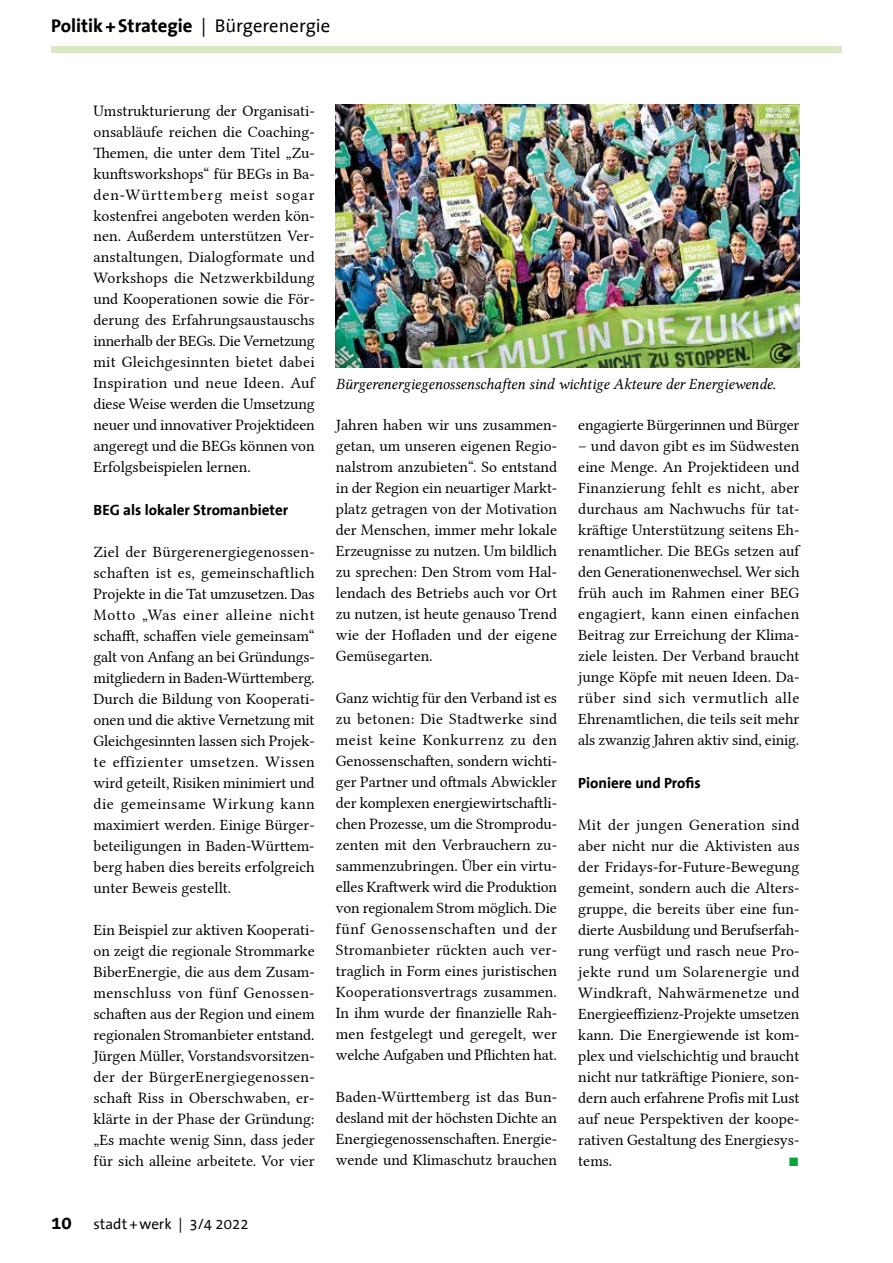
<style>
.page{position:relative;width:893px;height:1263px;background:#fff}
.page>*{position:absolute;margin:0;border:0;box-sizing:border-box;transform-origin:0 0}
.t1{font:19.5px "Lin Libertine";color:#0aa537}
.t2{font:700 18.75px "The Sans Office";color:#000}
.t3{font:15.75px/21px "Lin Libertine";color:#000;text-align:justify}
.t4{font:15.75px "Lin Libertine I";letter-spacing:-.01em;color:#000}
.t5{font:700 15px "The Sans Office";color:#000}
.t6{font:15px "The Sans Office";color:#000}
.s1{font-weight:400}
.s2{font-weight:700;font-size:18.75px}
</style>
<div class="page">
<div style="left:51px;top:46px;width:791px;height:6px;background:#d8e8c5"></div>
<img style="left:336px;top:104px;width:463px;height:263px">
<p class="t2" style="left:51px;top:15px;width:281px">Politik+Strategie <span class="s1">| Bürgerenergie</span></p>
<p class="t3" style="left:94px;top:98px;width:223px">Umstrukturierung der Organisati&shy;onsabläufe reichen die Coaching-Themen, die unter dem Titel „Zu&shy;kunftsworkshops“ für BEGs in Ba&shy;den-Württemberg meist sogar kostenfrei angeboten werden kön&shy;nen. Außerdem unterstützen Ver&shy;anstaltungen, Dialogformate und Workshops die Netzwerkbildung und Kooperationen sowie die För&shy;derung des Erfahrungsaustauschs innerhalb der BEGs. Die Vernetzung mit Gleichgesinnten bietet dabei Inspiration und neue Ideen. Auf diese Weise werden die Umsetzung neuer und innovativer Projektideen angeregt und die BEGs können von Erfolgsbeispielen lernen.</p>
<p class="t5" style="left:94px;top:502px;width:196px">BEG als lokaler Stromanbieter</p>
<p class="t3" style="left:94px;top:539px;width:223px">Ziel der Bürgerenergiegenossen&shy;schaften ist es, gemeinschaftlich Projekte in die Tat umzusetzen. Das Motto „Was einer alleine nicht schafft, schaffen viele gemeinsam“ galt von Anfang an bei Gründungs&shy;mitgliedern in Baden-Württemberg.<br>Durch die Bildung von Kooperati&shy;onen und die aktive Vernetzung mit Gleichgesinnten lassen sich Projek&shy;te effizienter umsetzen. Wissen wird geteilt, Risiken minimiert und die gemeinsame Wirkung kann maximiert werden. Einige Bürger&shy;beteiligungen in Baden-Württem&shy;berg haben dies bereits erfolgreich unter Beweis gestellt.</p>
<p class="t3" style="left:94px;top:917px;width:223px">Ein Beispiel zur aktiven Kooperati&shy;on zeigt die regionale Strommarke BiberEnergie, die aus dem Zusam&shy;menschluss von fünf Genossen&shy;schaften aus der Region und einem regionalen Stromanbieter entstand.<br>Jürgen Müller, Vorstandsvorsitzen&shy;der der BürgerEnergiegenossen&shy;schaft Riss in Oberschwaben, er&shy;klärte in der Phase der Gründung: „Es machte wenig Sinn, dass jeder für sich alleine arbeitete. Vor vier</p>
<p class="t4" style="left:336px;top:374px;width:442px">Bürgerenergiegenossenschaften sind wichtige Akteure der Energiewende.</p>
<p class="t3" style="left:336px;top:413px;width:223px">Jahren haben wir uns zusammen&shy;getan, um unseren eigenen Regio&shy;nalstrom anzubieten“. So entstand in der Region ein neuartiger Markt&shy;platz getragen von der Motivation der Menschen, immer mehr lokale Erzeugnisse zu nutzen. Um bildlich zu sprechen: Den Strom vom Hal&shy;lendach des Betriebs auch vor Ort zu nutzen, ist heute genauso Trend wie der Hofladen und der eigene Gemüsegarten.</p>
<p class="t3" style="left:336px;top:686px;width:223px">Ganz wichtig für den Verband ist es zu betonen: Die Stadtwerke sind meist keine Konkurrenz zu den Genossenschaften, sondern wichti&shy;ger Partner und oftmals Abwickler der komplexen energiewirtschaftli&shy;chen Prozesse, um die Stromprodu&shy;zenten mit den Verbrauchern zu&shy;sammenzubringen. Über ein virtu&shy;elles Kraftwerk wird die Produktion von regionalem Strom möglich. Die fünf Genossenschaften und der Stromanbieter rückten auch ver&shy;traglich in Form eines juristischen Kooperationsvertrags zusammen.<br>In ihm wurde der finanzielle Rah&shy;men festgelegt und geregelt, wer welche Aufgaben und Pflichten hat.</p>
<p class="t3" style="left:336px;top:1085px;width:223px">Baden-Württemberg ist das Bun&shy;desland mit der höchsten Dichte an Energiegenossenschaften. Energie&shy;wende und Klimaschutz brauchen</p>
<p class="t3" style="left:578px;top:413px;width:223px">engagierte Bürgerinnen und Bürger</p>
<p class="t3" style="left:578px;top:434px;width:223px">– und davon gibt es im Südwesten eine Menge. An Projektideen und Finanzierung fehlt es nicht, aber durchaus am Nachwuchs für tat&shy;kräftige Unterstützung seitens Eh&shy;renamtlicher. Die BEGs setzen auf den Generationenwechsel. Wer sich früh auch im Rahmen einer BEG engagiert, kann einen einfachen Beitrag zur Erreichung der Klima&shy;ziele leisten. Der Verband braucht junge Köpfe mit neuen Ideen. Da&shy;rüber sind sich vermutlich alle Ehrenamtlichen, die teils seit mehr als zwanzig Jahren aktiv sind, einig.</p>
<p class="t5" style="left:578px;top:775px;width:124px">Pioniere und Profis</p>
<p class="t3" style="left:578px;top:812px;width:223px">Mit der jungen Generation sind aber nicht nur die Aktivisten aus der Fridays-for-Future-Bewegung gemeint, sondern auch die Alters&shy;gruppe, die bereits über eine fun&shy;dierte Ausbildung und Berufserfah&shy;rung verfügt und rasch neue Pro&shy;jekte rund um Solarenergie und Windkraft, Nahwärmenetze und Energieeffizienz-Projekte umsetzen kann. Die Energiewende ist kom&shy;plex und vielschichtig und braucht nicht nur tatkräftige Pioniere, son&shy;dern auch erfahrene Profis mit Lust auf neue Perspektiven der koope&shy;rativen Gestaltung des Energiesys&shy;tems.</p>
<p class="t1" style="left:788px;top:1144px;width:13px">■</p>
<p class="t6" style="left:51px;top:1216px;width:199px"><span class="s2">10</span> stadt +werk | 3/4 2022</p>
</div>
